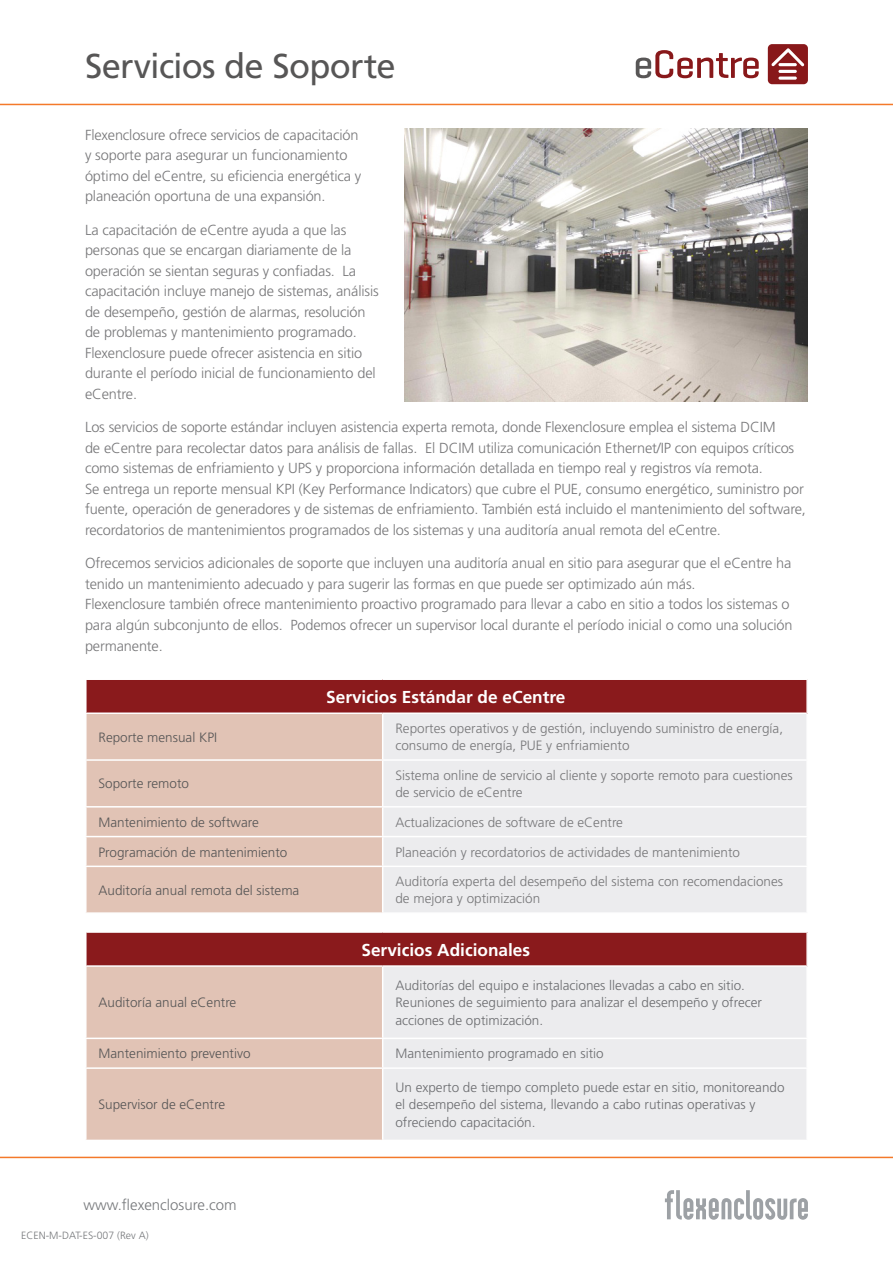
<style>
.page{position:relative;width:893px;height:1263px;background:#fff}
.page>*{position:absolute;margin:0;border:0;box-sizing:border-box;transform-origin:0 0}
.t1{font:34.5px "Frutiger LT Std";letter-spacing:-.02em;color:#575656}
.Headline_2__TOC{font:700 17.25px "Frutiger LT Std";color:#fff}
.t2{font:300 15px "Frutiger LT Std";color:#76787b}
.t3{font:300 14.55px/20.5px "Frutiger LT Std";letter-spacing:-.01em;color:#777779}
.t4{font:300 13.5px/17.2px "Frutiger LT Std";color:#777779}
.t5{font:300 13.5px/17.2px "Frutiger LT Std";color:#6c6d70}
.t6{font:300 13.5px "Frutiger LT Std";color:#575656}
.t7{font:300 10.5px "Frutiger LT Std";color:#76787b}
</style>
<div class="page">
<hr style="left:0;top:104px;width:893px;height:1px;background:#f4792a">
<svg style="left:636px;top:50px;width:123px;height:28px"></svg>
<svg style="left:768px;top:44px;width:40px;height:40px;background:#9f4648"></svg>
<svg style="left:665px;top:1190px;width:143px;height:30px"></svg>
<hr style="left:0;top:1157px;width:893px;height:1px;background:#f4792a">
<div style="left:86px;top:679px;width:721px;height:34px;background:#8a1a1c"></div>
<div style="left:87px;top:714px;width:295px;height:198px;background:#e1c3b5"></div>
<div style="left:383px;top:714px;width:423px;height:198px;background:#ececee"></div>
<hr style="left:383px;top:712px;width:423px;height:2px;background:#fff">
<hr style="left:85px;top:678px;width:298px;height:2px;background:#fff">
<hr style="left:85px;top:680px;width:2px;height:32px;background:#fff">
<hr style="left:383px;top:678px;width:425px;height:2px;background:#fff">
<hr style="left:85px;top:712px;width:298px;height:2px;background:#fff">
<hr style="left:85px;top:759px;width:297px;height:2px;background:#fff">
<hr style="left:85px;top:806px;width:297px;height:1px;background:#fff">
<hr style="left:85px;top:836px;width:297px;height:1px;background:#fff">
<hr style="left:85px;top:865px;width:297px;height:2px;background:#fff">
<hr style="left:806px;top:680px;width:2px;height:33px;background:#fff">
<hr style="left:382px;top:759px;width:426px;height:2px;background:#fff">
<hr style="left:382px;top:806px;width:426px;height:1px;background:#fff">
<hr style="left:382px;top:836px;width:426px;height:1px;background:#fff">
<hr style="left:382px;top:865px;width:426px;height:2px;background:#fff">
<div style="left:86px;top:932px;width:721px;height:34px;background:#8a1a1c"></div>
<div style="left:87px;top:967px;width:295px;height:173px;background:#e1c3b5"></div>
<div style="left:383px;top:967px;width:423px;height:173px;background:#ececee"></div>
<hr style="left:382px;top:1037px;width:426px;height:2px;background:#fff">
<hr style="left:382px;top:1067px;width:426px;height:2px;background:#fff">
<hr style="left:383px;top:965px;width:423px;height:2px;background:#fff">
<hr style="left:85px;top:931px;width:298px;height:2px;background:#fff">
<hr style="left:85px;top:933px;width:2px;height:32px;background:#fff">
<hr style="left:383px;top:931px;width:425px;height:2px;background:#fff">
<hr style="left:85px;top:965px;width:298px;height:2px;background:#fff">
<hr style="left:85px;top:1037px;width:297px;height:2px;background:#fff">
<hr style="left:85px;top:1067px;width:297px;height:2px;background:#fff">
<hr style="left:806px;top:933px;width:2px;height:33px;background:#fff">
<img style="left:404px;top:129px;width:404px;height:272px">
<h1 class="t1" style="left:85px;top:46px;width:312px">Servicios de Soporte</h1>
<p class="t3" style="left:85px;top:124px;width:278px">Flexenclosure ofrece servicios de capacitación y soporte para asegurar un funcionamiento óptimo del eCentre, su eficiencia energética y planeación oportuna de una expansión.</p>
<p class="t3" style="left:85px;top:219px;width:295px">La capacitación de eCentre ayuda a que las personas que se encargan diariamente de la operación se sientan seguras y confiadas. La capacitación incluye manejo de sistemas, análisis de desempeño, gestión de alarmas, resolución de problemas y mantenimiento programado.<br>Flexenclosure puede ofrecer asistencia en sitio durante el período inicial de funcionamiento del eCentre.</p>
<p class="t3" style="left:85px;top:417px;width:722px">Los servicios de soporte estándar incluyen asistencia experta remota, donde Flexenclosure emplea el sistema DCIM<br>de eCentre para recolectar datos para análisis de fallas. El DCIM utiliza comunicación Ethernet/IP con equipos críticos como sistemas de enfriamiento y UPS y proporciona información detallada en tiempo real y registros vía remota.<br>Se entrega un reporte mensual KPI (Key Performance Indicators) que cubre el PUE, consumo energético, suministro por fuente, operación de generadores y de sistemas de enfriamiento. También está incluido el mantenimiento del software, recordatorios de mantenimientos programados de los sistemas y una auditoría anual remota del eCentre.</p>
<p class="t3" style="left:85px;top:553px;width:709px">Ofrecemos servicios adicionales de soporte que incluyen una auditoría anual en sitio para asegurar que el eCentre ha tenido un mantenimiento adecuado y para sugerir las formas en que puede ser optimizado aún más.<br>Flexenclosure también ofrece mantenimiento proactivo programado para llevar a cabo en sitio a todos los sistemas o para algún subconjunto de ellos. Podemos ofrecer un supervisor local durante el período inicial o como una solución permanente.</p>
<p class="Headline_2__TOC" style="left:326px;top:686px;width:241px">Servicios Estándar de eCentre</p>
<p class="t6" style="left:99px;top:729px;width:120px">Reporte mensual KPI</p>
<p class="t4" style="left:395px;top:720px;width:389px">Reportes operativos y de gestión, incluyendo suministro de energía, consumo de energía, PUE y enfriamiento</p>
<p class="t6" style="left:99px;top:776px;width:92px">Soporte remoto</p>
<p class="t4" style="left:395px;top:767px;width:399px">Sistema online de servicio al cliente y soporte remoto para cuestiones de servicio de eCentre</p>
<p class="t6" style="left:99px;top:814px;width:162px">Mantenimiento de software</p>
<p class="t4" style="left:395px;top:814px;width:229px">Actualizaciones de software de eCentre</p>
<p class="t6" style="left:99px;top:844px;width:190px">Programación de mantenimiento</p>
<p class="t4" style="left:395px;top:843px;width:346px">Planeación y recordatorios de actividades de mantenimiento</p>
<p class="t6" style="left:99px;top:882px;width:202px">Auditoría anual remota del sistema</p>
<p class="t4" style="left:395px;top:873px;width:389px">Auditoría experta del desempeño del sistema con recomendaciones de mejora y optimización</p>
<p class="Headline_2__TOC" style="left:361px;top:939px;width:170px">Servicios Adicionales</p>
<p class="t6" style="left:99px;top:995px;width:139px">Auditoría anual eCentre</p>
<p class="t5" style="left:395px;top:977px;width:368px">Auditorías del equipo e instalaciones llevadas a cabo en sitio.<br>Reuniones de seguimiento para analizar el desempeño y ofrecer acciones de optimización.</p>
<p class="t6" style="left:99px;top:1046px;width:154px">Mantenimiento preventivo</p>
<p class="t5" style="left:395px;top:1045px;width:210px">Mantenimiento programado en sitio</p>
<p class="t6" style="left:99px;top:1097px;width:128px">Supervisor de eCentre</p>
<p class="t5" style="left:395px;top:1079px;width:391px">Un experto de tiempo completo puede estar en sitio, monitoreando el desempeño del sistema, llevando a cabo rutinas operativas y ofreciendo capacitación.</p>
<p class="t2" style="left:84px;top:1196px;width:155px">www.flexenclosure.com</p>
<p class="t7" style="left:21px;top:1230px;width:129px">ECEN-M-DAT-ES-007 (Rev A)</p>
</div>
